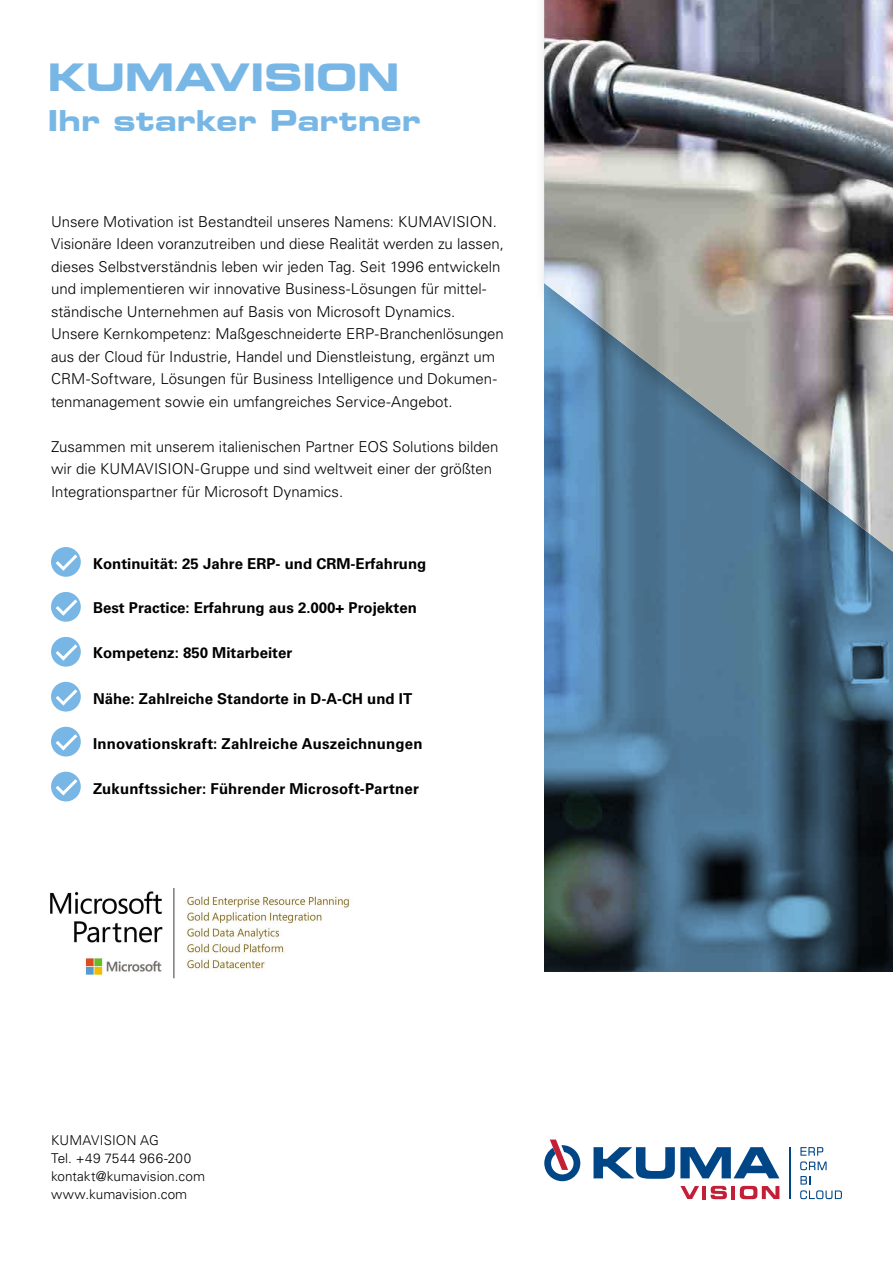
<style>
.page{position:relative;width:893px;height:1263px;background:#fff}
.page>*{position:absolute;margin:0;border:0;box-sizing:border-box;transform-origin:0 0}
.t1{font:700 expanded 37.5px "Square 721 BT";letter-spacing:-.01em;color:#78b7e5}
.t2{font:700 expanded 28.5px "Square 721 BT";letter-spacing:-.005em;color:#78b7e5}
.t3{font:300 15px/22.5px "Univers LT Std";color:#000}
.t4{font:700 15px "Univers LT Std";color:#000}
.t5{font:300 13.5px/18px "Univers LT Std";letter-spacing:.01em;color:#000}
</style>
<div class="page">
<svg style="left:544px;top:552px;width:349px;height:420px;background:#3f6078"></svg>
<img style="left:544px;top:0;width:349px;height:552px">
<svg style="left:680px;top:1186px;width:19px;height:13px"></svg>
<hr style="left:702px;top:1186px;width:4px;height:13px;background:#c32038">
<svg style="left:711px;top:1186px;width:16px;height:13px"></svg>
<hr style="left:731px;top:1186px;width:4px;height:13px;background:#c32038">
<svg style="left:740px;top:1186px;width:39px;height:13px"></svg>
<svg style="left:593px;top:1147px;width:186px;height:32px"></svg>
<svg style="left:800px;top:1147px;width:27px;height:23px"></svg>
<svg style="left:800px;top:1176px;width:10px;height:8px"></svg>
<svg style="left:800px;top:1190px;width:42px;height:9px"></svg>
<hr style="left:789px;top:1147px;width:2px;height:52px;background:#004687">
<svg style="left:544px;top:1139px;width:36px;height:42px"></svg>
<div style="left:51px;top:592px;width:30px;height:30px;background:#78b7e5;border-radius:50%"></div>
<svg style="left:56px;top:599px;width:21px;height:17px"></svg>
<div style="left:51px;top:547px;width:30px;height:30px;background:#78b7e5;border-radius:50%"></div>
<svg style="left:56px;top:554px;width:21px;height:17px"></svg>
<div style="left:51px;top:637px;width:30px;height:30px;background:#78b7e5;border-radius:50%"></div>
<svg style="left:56px;top:644px;width:21px;height:17px"></svg>
<div style="left:51px;top:682px;width:30px;height:29px;background:#78b7e5;border-radius:50%"></div>
<svg style="left:56px;top:689px;width:21px;height:16px"></svg>
<div style="left:51px;top:727px;width:30px;height:29px;background:#78b7e5;border-radius:50%"></div>
<svg style="left:56px;top:734px;width:21px;height:16px"></svg>
<div style="left:51px;top:772px;width:30px;height:29px;background:#78b7e5;border-radius:50%"></div>
<svg style="left:56px;top:779px;width:21px;height:16px"></svg>
<img style="left:50px;top:888px;width:300px;height:91px">
<h1 class="t1" style="left:48px;top:55px;width:353px">KUMAVISION</h1>
<h2 class="t2" style="left:48px;top:104px;width:374px">Ihr starker Partner</h2>
<p class="t3" style="left:51px;top:210px;width:454px">Unsere Motivation ist Bestandteil unseres Namens: KUMAVISION.<br>Visionäre Ideen voranzutreiben und diese Realität werden zu lassen, dieses Selbstverständnis leben wir jeden Tag. Seit 1996 entwickeln und implementieren wir innovative Business-Lösungen für mittel&shy;ständische Unternehmen auf Basis von Microsoft Dynamics.<br>Unsere Kernkompetenz: Maßgeschneiderte ERP-Branchenlösungen aus der Cloud für Industrie, Handel und Dienstleistung, ergänzt um CRM-Software, Lösungen für Business Intelligence und Dokumen&shy;tenmanagement sowie ein umfangreiches Service-Angebot.</p>
<p class="t3" style="left:51px;top:435px;width:449px">Zusammen mit unserem italienischen Partner EOS Solutions bilden wir die KUMAVISION-Gruppe und sind weltweit einer der größten<br>Integrationspartner für Microsoft Dynamics.</p>
<p class="t4" style="left:93px;top:554px;width:335px">Kontinuität: 25 Jahre ERP- und CRM-Erfahrung</p>
<p class="t4" style="left:93px;top:599px;width:325px">Best Practice: Erfahrung aus 2.000+ Projekten</p>
<p class="t4" style="left:93px;top:644px;width:201px">Kompetenz: 850 Mitarbeiter</p>
<p class="t4" style="left:93px;top:690px;width:321px">Nähe: Zahlreiche Standorte in D-A-CH und IT</p>
<p class="t4" style="left:93px;top:735px;width:331px">Innovationskraft: Zahlreiche Auszeichnungen</p>
<p class="t4" style="left:93px;top:780px;width:327px">Zukunftssicher: Führender Microsoft-Partner</p>
<p class="t5" style="left:51px;top:1131px;width:156px">KUMAVISION AG<br>Tel. +49 7544 966-200 kontakt@kumavision.com www.kumavision.com</p>
</div>
